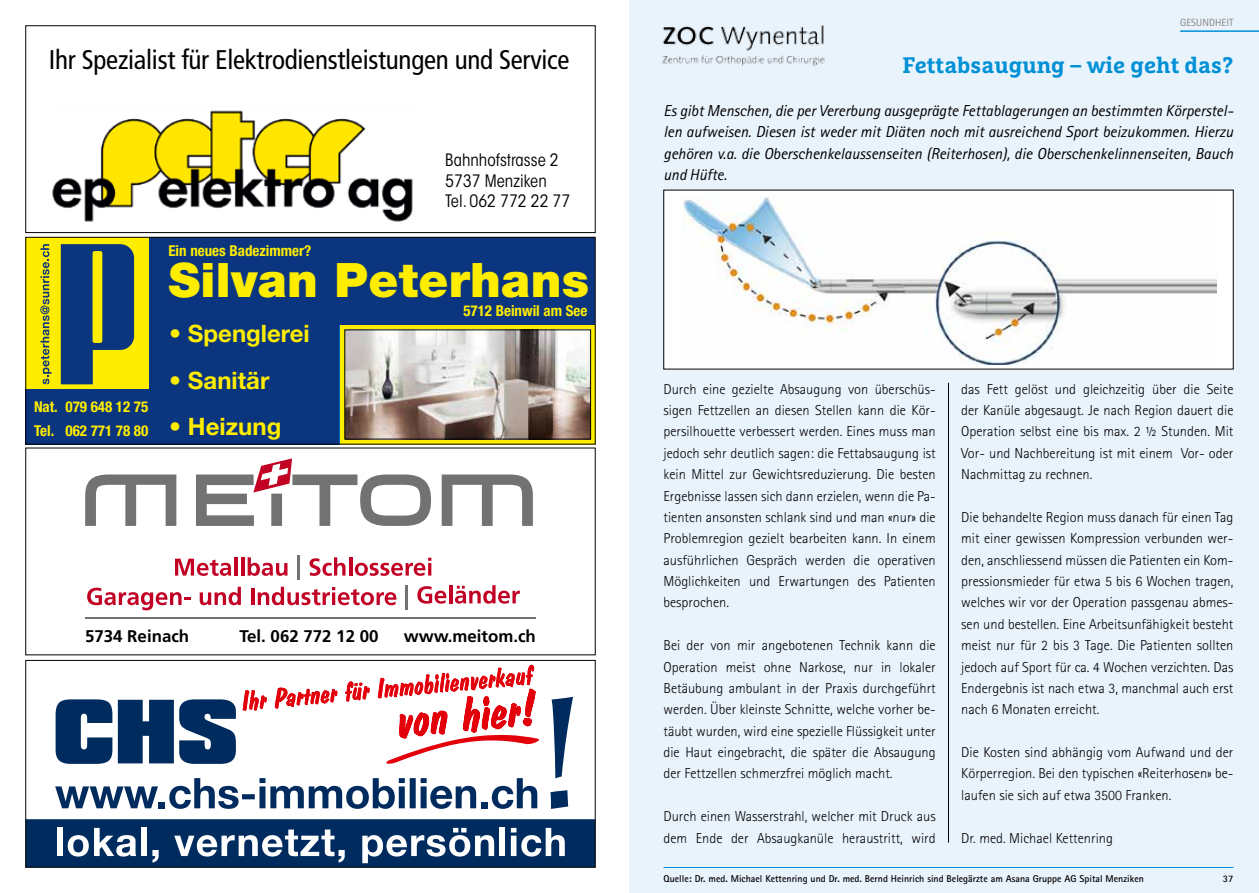
<style>
.page{position:relative;width:1259px;height:893px;background:#fff}
.page>*{position:absolute;margin:0;border:0;box-sizing:border-box;transform-origin:0 0}
.t1{font:900 47.55px "Helvetica Neue LT Std";letter-spacing:.005em;color:#ffed00}
.t2{font:900 45.75px "Helvetica LT";color:#ffed00}
.t3{font:condensed 27px "Frutiger LT Std";letter-spacing:-.01em;color:#000}
.t4{font:700 24px "Helvetica Neue LT Std";color:#ffed00}
.t5{font:700 22.5px "Helvetica LT";color:#ffed00}
.t6{font:700 22.5px "Marselis Slab Pro";color:#0090d6}
.t7{font:condensed 16.95px/20.4px "ITC Avant Garde Std";color:#000}
.t8{font:700 16.8px/19.5px "Helvetica LT";letter-spacing:-.02em;color:#ffed00;scale:.77 1}
.t9{font:700 16.8px "Frutiger LT Std";color:#000}
.t10{font:italic 15.9px/21.3px "Rotis Sans Serif";color:#000;text-align:justify}
.t11{font:700 condensed 15px/24px "Helvetica Neue LT Std";color:#ffed00}
.t12{font:300 14.4px/21.5px "Rotis Sans Serif";color:#000;text-align:justify}
.t13{font:10.5px "Rotis Sans Serif";color:#868786}
.t14{font:700 9.9px "Rotis Sans Serif";color:#000}
</style>
<div class="page">
<div style="left:26px;top:237px;width:569px;height:207px;background:#0b367f"></div>
<div style="left:26px;top:237px;width:123px;height:152px;background:#ffed00"></div>
<svg style="left:61px;top:244px;width:73px;height:140px"></svg>
<div style="left:93px;top:251px;width:9px;height:92px;background:#ffed00;border-radius:2px"></div>
<svg style="left:40px;top:244px;width:11px;height:140px"></svg>
<svg style="left:340px;top:325px;width:253px;height:117px;background:#dbcb0a"></svg>
<img style="left:346px;top:332px;width:243px;height:105px">
<div style="left:344px;top:330px;width:247px;height:109px;border:1px solid #000"></div>
<div style="left:26px;top:237px;width:569px;height:207px;border:1px solid #000"></div>
<svg style="left:85px;top:474px;width:91px;height:52px"></svg>
<svg style="left:442px;top:474px;width:91px;height:52px"></svg>
<svg style="left:175px;top:559px;width:56px;height:17px"></svg>
<hr style="left:234px;top:557px;width:3px;height:19px;background:#c10024">
<hr style="left:241px;top:557px;width:3px;height:19px;background:#c10024">
<svg style="left:248px;top:557px;width:39px;height:19px"></svg>
<hr style="left:297px;top:556px;width:3px;height:24px;background:#737272">
<svg style="left:309px;top:557px;width:36px;height:19px"></svg>
<hr style="left:349px;top:557px;width:3px;height:19px;background:#c10024">
<svg style="left:355px;top:558px;width:76px;height:18px"></svg>
<svg style="left:87px;top:588px;width:103px;height:22px"></svg>
<svg style="left:200px;top:587px;width:41px;height:18px"></svg>
<hr style="left:251px;top:588px;width:3px;height:17px;background:#c10024">
<svg style="left:258px;top:587px;width:138px;height:18px"></svg>
<hr style="left:405px;top:585px;width:3px;height:24px;background:#737272">
<svg style="left:417px;top:586px;width:29px;height:18px"></svg>
<hr style="left:449px;top:585px;width:3px;height:18px;background:#c10024">
<svg style="left:455px;top:585px;width:65px;height:19px"></svg>
<svg style="left:196px;top:458px;width:235px;height:68px"></svg>
<hr style="left:85px;top:617px;width:451px;height:2px;background:#737272">
<img style="left:52px;top:110px;width:361px;height:112px">
<div style="left:26px;top:26px;width:569px;height:207px;border:1px solid #000"></div>
<div style="left:629px;top:0;width:630px;height:893px;background:#e9f3fc"></div>
<hr style="left:663px;top:867px;width:570px;height:1px;background:#0090d6">
<hr style="left:1180px;top:30px;width:79px;height:2px;background:#0090d6">
<img style="left:662px;top:24px;width:163px;height:42px">
<svg style="left:28px;top:697px;width:565px;height:168px"></svg>
<div style="left:57px;top:828px;width:6px;height:28px;background:#fff"></div>
<svg style="left:68px;top:828px;width:68px;height:28px"></svg>
<div style="left:141px;top:828px;width:6px;height:28px;background:#fff"></div>
<svg style="left:152px;top:850px;width:7px;height:12px"></svg>
<svg style="left:174px;top:829px;width:171px;height:33px"></svg>
<svg style="left:362px;top:828px;width:132px;height:35px"></svg>
<div style="left:499px;top:828px;width:6px;height:28px;background:#fff"></div>
<svg style="left:511px;top:828px;width:54px;height:28px"></svg>
<svg style="left:243px;top:665px;width:296px;height:99px"></svg>
<div style="left:26px;top:660px;width:569px;height:207px;border:1px solid #000"></div>
<hr style="left:948px;top:383px;width:1px;height:460px;background:#000">
<div style="left:664px;top:190px;width:569px;height:179px;background:#fff"></div>
<img style="left:682px;top:195px;width:534px;height:169px">
<h3 class="t3" style="left:49px;top:44px;width:522px">Ihr Spezialist für Elektrodienstleistungen und Service</h3>
<p class="t11" style="left:168px;top:239px;width:144px">Ein neues Badezimmer?</p>
<p class="t7" style="left:445px;top:150px;width:127px">Bahnhofstrasse 2<br>5737 Menziken<br>Tel. 062 772 22 77</p>
<p class="t8" style="left:31px;top:396px;width:153px">Nat. 079 648 12 75<br>Tel. 062 771 78 80</p>
<p class="t11" style="left:34px;top:394px;width:116px">Nat. 079 648 12 75<br>Tel. 062 771 78 80</p>
<h1 class="t1" style="left:168px;top:252px;width:422px">Silvan Peterhans</h1>
<h2 class="t2" style="left:173px;top:251px;width:397px">René Peterhans</h2>
<p class="t8" style="left:443px;top:297px;width:162px">5712 Beinwil am See</p>
<p class="t11" style="left:463px;top:299px;width:126px">5712 Beinwil am See</p>
<h3 class="t4" style="left:169px;top:319px;width:142px">• Spenglerei</h3>
<h3 class="t4" style="left:169px;top:365px;width:102px">• Sanitär</h3>
<h3 class="t4" style="left:169px;top:412px;width:114px">• Heizung</h3>
<h3 class="t5" style="left:175px;top:322px;width:130px">• Spenglerei</h3>
<h3 class="t5" style="left:175px;top:364px;width:92px">• Sanitär</h3>
<h3 class="t5" style="left:175px;top:406px;width:129px">• Heizungen</h3>
<p class="t9" style="left:85px;top:627px;width:106px">5734 Reinach</p>
<p class="t9" style="left:240px;top:627px;width:140px">Tel. 062 772 12 00</p>
<p class="t9" style="left:404px;top:627px;width:134px">www.meitom.ch</p>
<p class="t13" style="left:1180px;top:16px;width:55px">GESUNDHEIT</p>
<h3 class="t6" style="left:902px;top:51px;width:332px">Fettabsaugung – wie geht das?</h3>
<p class="t10" style="left:663px;top:100px;width:571px">Es gibt Menschen, die per Vererbung ausgeprägte Fettablagerungen an bestimmten Körperstel&shy;len aufweisen. Diesen ist weder mit Diäten noch mit ausreichend Sport beizukommen. Hierzu gehören v.a. die Oberschenkelaussenseiten (Reiterhosen), die Oberschenkelinnenseiten, Bauch und Hüfte.</p>
<p class="t12" style="left:663px;top:378px;width:274px">Durch eine gezielte Absaugung von überschüs&shy;sigen Fettzellen an diesen Stellen kann die Kör&shy;persilhouette verbessert werden. Eines muss man jedoch sehr deutlich sagen: die Fettabsaugung ist kein Mittel zur Gewichtsreduzierung. Die besten Ergebnisse lassen sich dann erzielen, wenn die Pa&shy;tienten ansonsten schlank sind und man «nur» die Problemregion gezielt bearbeiten kann. In einem ausführlichen Gespräch werden die operativen Möglichkeiten und Erwartungen des Patienten besprochen.</p>
<p class="t12" style="left:663px;top:635px;width:274px">Bei der von mir angebotenen Technik kann die Operation meist ohne Narkose, nur in lokaler Betäubung ambulant in der Praxis durchgeführt werden. Über kleinste Schnitte, welche vorher be&shy;täubt wurden, wird eine spezielle Flüssigkeit unter die Haut eingebracht, die später die Absaugung der Fettzellen schmerzfrei möglich macht.</p>
<p class="t12" style="left:663px;top:806px;width:274px">Durch einen Wasserstrahl, welcher mit Druck aus dem Ende der Absaugkanüle heraustritt, wird</p>
<p class="t12" style="left:961px;top:378px;width:274px">das Fett gelöst und gleichzeitig über die Seite der Kanüle abgesaugt. Je nach Region dauert die Operation selbst eine bis max. 2 ½ Stunden. Mit Vor- und Nachbereitung ist mit einem Vor- oder Nachmittag zu rechnen.</p>
<p class="t12" style="left:961px;top:506px;width:274px">Die behandelte Region muss danach für einen Tag mit einer gewissen Kompression verbunden wer&shy;den, anschliessend müssen die Patienten ein Kom&shy;pressionsmieder für etwa 5 bis 6 Wochen tragen, welches wir vor der Operation passgenau abmes&shy;sen und bestellen. Eine Arbeitsunfähigkeit besteht meist nur für 2 bis 3 Tage. Die Patienten sollten jedoch auf Sport für ca. 4 Wochen verzichten. Das Endergebnis ist nach etwa 3, manchmal auch erst nach 6 Monaten erreicht.</p>
<p class="t12" style="left:961px;top:741px;width:274px">Die Kosten sind abhängig vom Aufwand und der Körperregion. Bei den typischen «Reiterhosen» be&shy;laufen sie sich auf etwa 3500 Franken.</p>
<p class="t12" style="left:961px;top:827px;width:153px">Dr. med. Michael Kettenring</p>
<p class="t14" style="left:663px;top:873px;width:482px">Quelle: Dr. med. Michael Kettenring und Dr. med. Bernd Heinrich sind Belegärzte am Asana Gruppe AG Spital Menziken</p>
<p class="t14" style="left:1222px;top:872px;width:12px">37</p>
</div>
